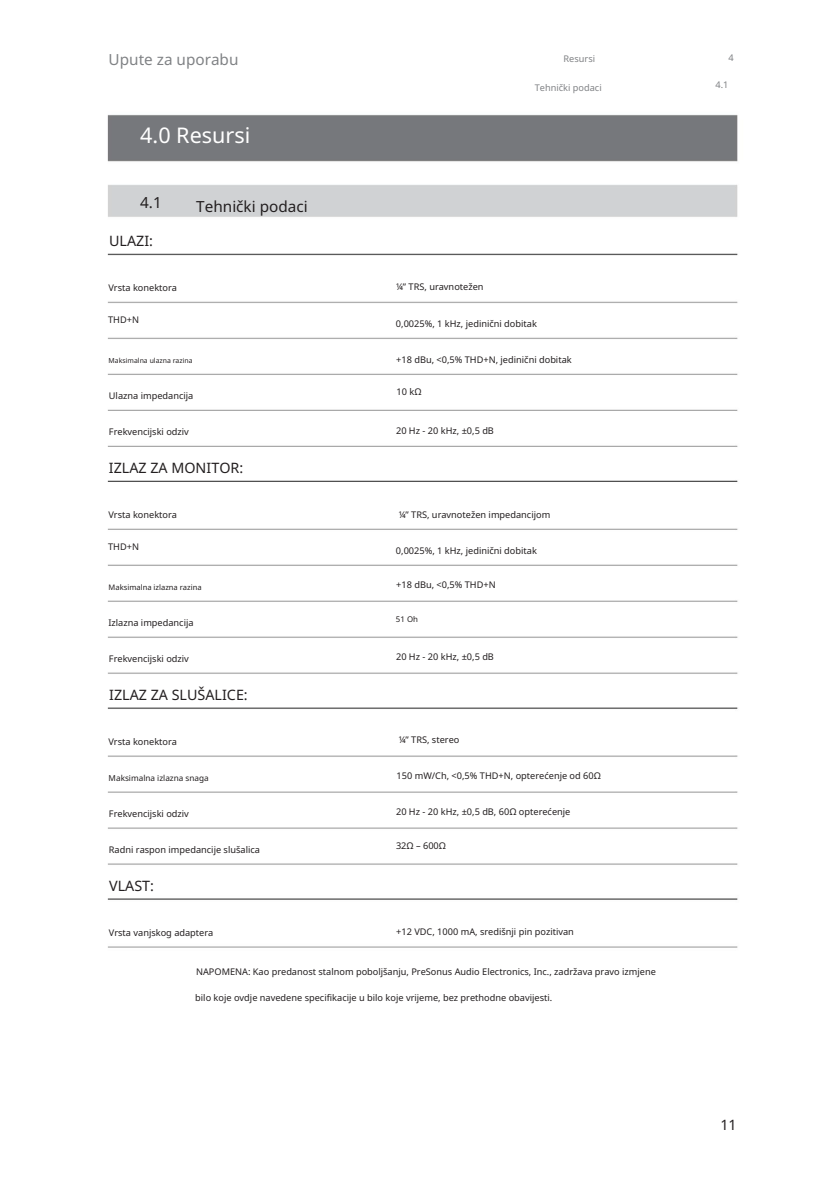
<style>
.page{position:relative;width:838px;height:1190px;background:#fff}
.page>*{position:absolute;margin:0;border:0;box-sizing:border-box;transform-origin:0 0}
.t1{font:21.6px "Noto Sans";color:#fff}
.t2{font:15.4px "Noto Sans";color:#231f20}
.t3{font:15.4px "Noto Sans";color:#808285}
.t4{font:14.4px "Noto Sans";color:#231f20}
.t5{font:9.2px "Noto Sans";color:#231f20}
.t6{font:9.2px "Noto Sans";color:#808285}
.t7{font:8.2px "Noto Sans";color:#231f20}
.t8{font:7.8px "Noto Sans";color:#231f20}
.t9{font:7.6px "Noto Sans";color:#231f20}
.t10{font:7px "Noto Sans";color:#231f20}
</style>
<div class="page">
<img style="left:107px;top:114px;width:631px;height:834px">
<h2 class="t3" style="left:109px;top:48px;width:131px">Upute za uporabu</h2>
<p class="t6" style="left:564px;top:52px;width:33px">Resursi</p>
<p class="t6" style="left:535px;top:81px;width:68px">Tehnički podaci</p>
<h1 class="t1" style="left:140px;top:120px;width:112px">4.0 Resursi</h1>
<h2 class="t2" style="left:140px;top:191px;width:23px">4.1</h2>
<h2 class="t2" style="left:196px;top:195px;width:113px">Tehnički podaci</h2>
<h3 class="t4" style="left:109px;top:231px;width:45px">ULAZI:</h3>
<p class="t5" style="left:108px;top:281px;width:70px">Vrsta konektora</p>
<p class="t5" style="left:396px;top:280px;width:89px">¼” TRS, uravnotežen</p>
<p class="t5" style="left:108px;top:314px;width:32px">THD+N</p>
<p class="t5" style="left:396px;top:317px;width:142px">0,0025%, 1 kHz, jedinični dobitak</p>
<p class="t10" style="left:109px;top:355px;width:86px">Maksimalna ulazna razina</p>
<p class="t5" style="left:396px;top:353px;width:177px">+18 dBu, &lt;0,5% THD+N, jedinični dobitak</p>
<p class="t5" style="left:109px;top:389px;width:86px">Ulazna impedancija</p>
<p class="t5" style="left:397px;top:386px;width:27px">10 kΩ</p>
<p class="t5" style="left:109px;top:425px;width:82px">Frekvencijski odziv</p>
<p class="t5" style="left:396px;top:424px;width:99px">20 Hz - 20 kHz, ±0,5 dB</p>
<h3 class="t4" style="left:109px;top:457px;width:136px">IZLAZ ZA MONITOR:</h3>
<p class="t5" style="left:108px;top:508px;width:70px">Vrsta konektora</p>
<p class="t5" style="left:399px;top:508px;width:153px">¼” TRS, uravnotežen impedancijom</p>
<p class="t5" style="left:108px;top:540px;width:32px">THD+N</p>
<p class="t5" style="left:396px;top:544px;width:142px">0,0025%, 1 kHz, jedinični dobitak</p>
<p class="t9" style="left:109px;top:582px;width:95px">Maksimalna izlazna razina</p>
<p class="t5" style="left:396px;top:579px;width:101px">+18 dBu, &lt;0,5% THD+N</p>
<p class="t5" style="left:108px;top:616px;width:87px">Izlazna impedancija</p>
<p class="t8" style="left:396px;top:614px;width:24px">51 Oh</p>
<p class="t5" style="left:109px;top:652px;width:82px">Frekvencijski odziv</p>
<p class="t5" style="left:396px;top:651px;width:99px">20 Hz - 20 kHz, ±0,5 dB</p>
<h3 class="t4" style="left:109px;top:684px;width:140px">IZLAZ ZA SLUŠALICE:</h3>
<p class="t5" style="left:108px;top:735px;width:70px">Vrsta konektora</p>
<p class="t5" style="left:399px;top:734px;width:62px">¼” TRS, stereo</p>
<p class="t7" style="left:109px;top:772px;width:102px">Maksimalna izlazna snaga</p>
<p class="t5" style="left:397px;top:770px;width:206px">150 mW/Ch, &lt;0,5% THD+N, opterećenje od 60Ω</p>
<p class="t5" style="left:109px;top:807px;width:82px">Frekvencijski odziv</p>
<p class="t5" style="left:396px;top:806px;width:176px">20 Hz - 20 kHz, ±0,5 dB, 60Ω opterećenje</p>
<p class="t5" style="left:109px;top:843px;width:153px">Radni raspon impedancije slušalica</p>
<p class="t5" style="left:396px;top:839px;width:52px">32Ω – 600Ω</p>
<h3 class="t4" style="left:109px;top:875px;width:46px">VLAST:</h3>
<p class="t5" style="left:109px;top:926px;width:106px">Vrsta vanjskog adaptera</p>
<p class="t5" style="left:396px;top:926px;width:179px">+12 VDC, 1000 mA, središnji pin pozitivan</p>
<p class="t5" style="left:196px;top:965px;width:461px">NAPOMENA: Kao predanost stalnom poboljšanju, PreSonus Audio Electronics, Inc., zadržava pravo izmjene</p>
<p class="t5" style="left:195px;top:991px;width:359px">bilo koje ovdje navedene specifikacije u bilo koje vrijeme, bez prethodne obavijesti.</p>
<p class="t6" style="left:728px;top:52px;width:7px">4</p>
<p class="t6" style="left:715px;top:78px;width:14px">4.1</p>
<h3 class="t4" style="left:720px;top:1115px;width:18px">11</h3>
</div>
